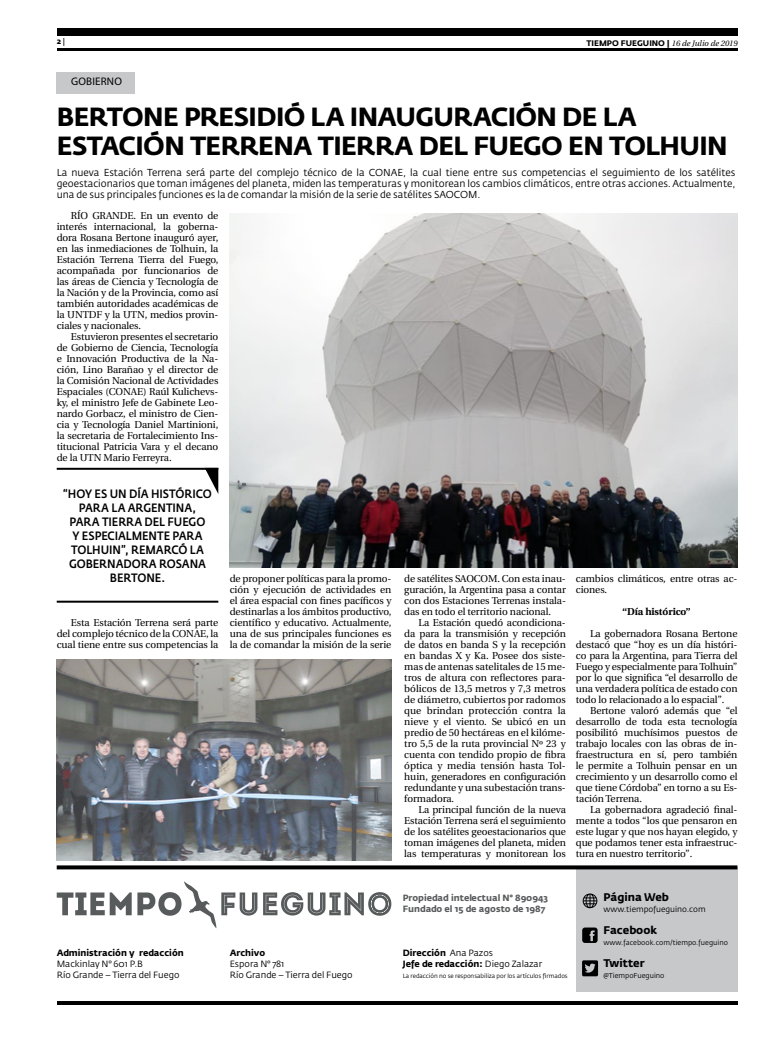
<style>
.page{position:relative;width:780px;height:1049px;background:#fff}
.page>*{position:absolute;margin:0;border:0;box-sizing:border-box;transform-origin:0 0}
.t1{font:700 26px/29px "Fedra Sans Pro";letter-spacing:-.025em;color:#000}
.t2{font:500 12px "Fedra Sans Pro";letter-spacing:-.005em;color:#000;scale:.9 1}
.t3{font:700 11px "Fedra Sans Pro";color:#000}
.t4{font:11px "Myriad Pro";letter-spacing:.02em;color:#000}
.t5{font:10px/11px "Utopia";letter-spacing:-.01em;color:#000;text-align:justify}
.t6{font:10px/11px "Fedra Sans Pro";color:#000;text-align:justify}
.t7{font:700 10px "Utopia";letter-spacing:-.01em;color:#000}
.t8{font:700 9px/11px "Fedra Sans Pro";color:#000}
.t9{font:9px/11px "Fedra Sans Pro";color:#000}
.t10{font:700 9px/11px "Fedra Sans Pro";color:#585b5c}
.t11{font:700 8px "Fedra Sans Pro";color:#000}
.t12{font:8px "Fedra Sans Pro";color:#000}
.t13{font:7px "Fedra Sans Pro";color:#000}
.t14{font:6px "Fedra Sans Pro";color:#000}
.s1{font-family:"Utopia"}
.s2{font-family:"Utopia";font-weight:400;font-style:italic}
.s3{font-weight:400}
</style>
<div class="page">
<hr style="left:57px;top:48px;width:680px;height:3px;background:#000">
<div style="left:57px;top:29px;width:680px;height:7px;background:#000"></div>
<hr style="left:57px;top:1001px;width:680px;height:4px;background:#000">
<div style="left:57px;top:72px;width:78px;height:22px;background:#c7c8ca"></div>
<div style="left:576px;top:867px;width:161px;height:124px;background:#c7c8ca"></div>
<svg style="left:57px;top:865px;width:680px;height:4px;fill:#000"></svg>
<svg style="left:263px;top:892px;width:128px;height:24px"></svg>
<svg style="left:57px;top:881px;width:200px;height:47px"></svg>
<svg style="left:582px;top:893px;width:15px;height:16px"></svg>
<svg style="left:582px;top:927px;width:15px;height:16px"></svg>
<svg style="left:582px;top:960px;width:16px;height:16px"></svg>
<hr style="left:57px;top:468px;width:161px;height:2px;background:#000">
<svg style="left:205px;top:469px;width:13px;height:25px"></svg>
<hr style="left:57px;top:601px;width:161px;height:2px;background:#000">
<img style="left:57px;top:659px;width:334px;height:201px">
<img style="left:230px;top:213px;width:507px;height:354px">
<p class="t11" style="left:57px;top:36px;width:10px">2 <span class="s1">|</span></p>
<p class="t11" style="left:586px;top:38px;width:152px">TIEMPO FUEGUINO | <span class="s2">16 de Julio de 2019</span></p>
<p class="t4" style="left:71px;top:75px;width:52px">GOBIERNO</p>
<h1 class="t1" style="left:57px;top:102px;width:672px">BERTONE PRESIDIÓ LA INAUGURACIÓN DE LA<br>ESTACIÓN TERRENA TIERRA DEL FUEGO EN TOLHUIN</h1>
<p class="t6" style="left:57px;top:167px;width:680px">La nueva Estación Terrena será parte del complejo técnico de la CONAE, la cual tiene entre sus competencias el seguimiento de los satélites geoestacionarios que toman imágenes del planeta, miden las temperaturas y monitorean los cambios climáticos, entre otras acciones. Actualmente, una de sus principales funciones es la de comandar la misión de la serie de satélites SAOCOM.</p>
<p class="t5" style="left:57px;top:210px;width:163px;text-indent:14px">RÍO GRANDE. En un evento de interés internacional, la goberna&shy;dora Rosana Bertone inauguró ayer, en las inmediaciones de Tolhuin, la Estación Terrena Tierra del Fuego, acompañada por funcionarios de las áreas de Ciencia y Tecnología de la Nación y de la Provincia, como así también autoridades académicas de la UNTDF y la UTN, medios provin&shy;ciales y nacionales.</p>
<p class="t5" style="left:57px;top:331px;width:163px;text-indent:14px">Estuvieron presentes el secretario de Gobierno de Ciencia, Tecnología e Innovación Productiva de la Na&shy;ción, Lino Barañao y el director de la Comisión Nacional de Actividades Espaciales (CONAE) Raúl Kulichevs&shy;ky, el ministro Jefe de Gabinete Leo&shy;nardo Gorbacz, el ministro de Cien&shy;cia y Tecnología Daniel Martinioni, la secretaria de Fortalecimiento Ins&shy;titucional Patricia Vara y el decano de la UTN Mario Ferreyra.</p>
<p class="t2" style="left:63px;top:487px;width:82px">“HOY ES UN DÍA</p>
<p class="t2" style="left:151px;top:487px;width:9px">HISTÓRICO</p>
<p class="t2" style="left:79px;top:501px;width:10px">PARA</p>
<p class="t2" style="left:111px;top:501px;width:36px">LA ARGENTINA</p>
<p class="t2" style="left:192px;top:501px;width:6px">,</p>
<p class="t2" style="left:70px;top:515px;width:10px">PARA</p>
<p class="t2" style="left:102px;top:515px;width:16px">TIERRA</p>
<p class="t2" style="left:145px;top:515px;width:9px">DEL</p>
<p class="t2" style="left:168px;top:515px;width:17px">FUEGO</p>
<p class="t2" style="left:72px;top:529px;width:19px">Y ESPECIALMENTE</p>
<p class="t2" style="left:172px;top:529px;width:10px">PARA</p>
<p class="t2" style="left:71px;top:543px;width:16px">TOLHUIN</p>
<p class="t2" style="left:121px;top:543px;width:21px">”, REMARCÓ</p>
<p class="t2" style="left:190px;top:543px;width:9px">LA</p>
<p class="t2" style="left:69px;top:557px;width:10px">GOBERNADORA</p>
<p class="t2" style="left:159px;top:557px;width:19px">ROSANA</p>
<p class="t2" style="left:110px;top:571px;width:17px">BERTONE</p>
<p class="t2" style="left:161px;top:571px;width:6px">.</p>
<p class="t5" style="left:57px;top:617px;width:163px;text-indent:14px">Esta Estación Terrena será parte del complejo técnico de la CONAE, la cual tiene entre sus competencias la</p>
<p class="t5" style="left:230px;top:573px;width:163px">de proponer políticas para la promo&shy;ción y ejecución de actividades en el área espacial con fines pacíficos y destinarlas a los ámbitos productivo, científico y educativo. Actualmente, una de sus principales funciones es la de comandar la misión de la serie</p>
<p class="t5" style="left:404px;top:573px;width:163px">de satélites SAOCOM. Con esta inau&shy;guración, la Argentina pasa a contar con dos Estaciones Terrenas instala&shy;das en todo el territorio nacional.</p>
<p class="t5" style="left:404px;top:617px;width:163px;text-indent:14px">La Estación quedó acondiciona&shy;da para la transmisión y recepción de datos en banda S y la recepción en bandas X y Ka. Posee dos siste&shy;mas de antenas satelitales de 15 me&shy;tros de altura con reflectores para&shy;bólicos de 13,5 metros y 7,3 metros de diámetro, cubiertos por radomos que brindan protección contra la nieve y el viento. Se ubicó en un predio de 50 hectáreas ―en el kilóme&shy;tro 5,5 de la ruta provincial Nº 23― y cuenta con tendido propio de fibra óptica y media tensión hasta Tol&shy;huin, generadores en configuración redundante y una subestación trans&shy;formadora.</p>
<p class="t5" style="left:404px;top:804px;width:163px;text-indent:14px">La principal función de la nueva Estación Terrena será el seguimiento de los satélites geoestacionarios que toman imágenes del planeta, miden las temperaturas y monitorean los</p>
<p class="t5" style="left:576px;top:573px;width:163px">cambios climáticos, entre otras ac&shy;ciones.</p>
<p class="t7" style="left:622px;top:606px;width:70px">“Día histórico”</p>
<p class="t5" style="left:576px;top:628px;width:163px;text-indent:14px">La gobernadora Rosana Bertone destacó que “hoy es un día históri&shy;co para la Argentina, para Tierra del Fuego y especialmente para Tolhuin” por lo que significa “el desarrollo de una verdadera política de estado con todo lo relacionado a lo espacial”.</p>
<p class="t5" style="left:576px;top:705px;width:163px;text-indent:14px">Bertone valoró además que “el desarrollo de toda esta tecnología posibilitó muchísimos puestos de trabajo locales con las obras de in&shy;fraestructura en sí, pero también le permite a Tolhuin pensar en un crecimiento y un desarrollo como el que tiene Córdoba” en torno a su Es&shy;tación Terrena.</p>
<p class="t5" style="left:576px;top:804px;width:163px;text-indent:14px">La gobernadora agradeció final&shy;mente a todos “los que pensaron en este lugar y que nos hayan elegido, y que podamos tener esta infraestruc&shy;tura en nuestro territorio”.</p>
<p class="t8" style="left:57px;top:948px;width:128px">Administración y redacción</p>
<p class="t9" style="left:57px;top:959px;width:124px">Mackinlay N° 601 P.B<br>Río Grande – Tierra del Fuego</p>
<p class="t8" style="left:230px;top:948px;width:37px">Archivo</p>
<p class="t9" style="left:230px;top:959px;width:124px">Espora N° 781<br>Río Grande – Tierra del Fuego</p>
<p class="t10" style="left:403px;top:893px;width:147px">Propiedad intelectual N° 890943<br>Fundado el 15 de agosto de 1987</p>
<p class="t3" style="left:603px;top:890px;width:67px">Página Web</p>
<p class="t12" style="left:603px;top:904px;width:104px">www.tiempofueguino.com</p>
<p class="t3" style="left:603px;top:923px;width:55px">Facebook</p>
<p class="t13" style="left:603px;top:938px;width:126px">www.facebook.com/tiempo.fueguino</p>
<p class="t3" style="left:603px;top:956px;width:43px">Twitter</p>
<p class="t8" style="left:403px;top:948px;width:141px">Dirección <span class="s3">Ana Pazos<br></span>Jefe de redacción: <span class="s3">Diego Zalazar</span></p>
<p class="t14" style="left:403px;top:972px;width:166px">La redacción no se responsabiliza por los artículos firmados</p>
<p class="t13" style="left:603px;top:971px;width:63px">@TiempoFueguino</p>
</div>
